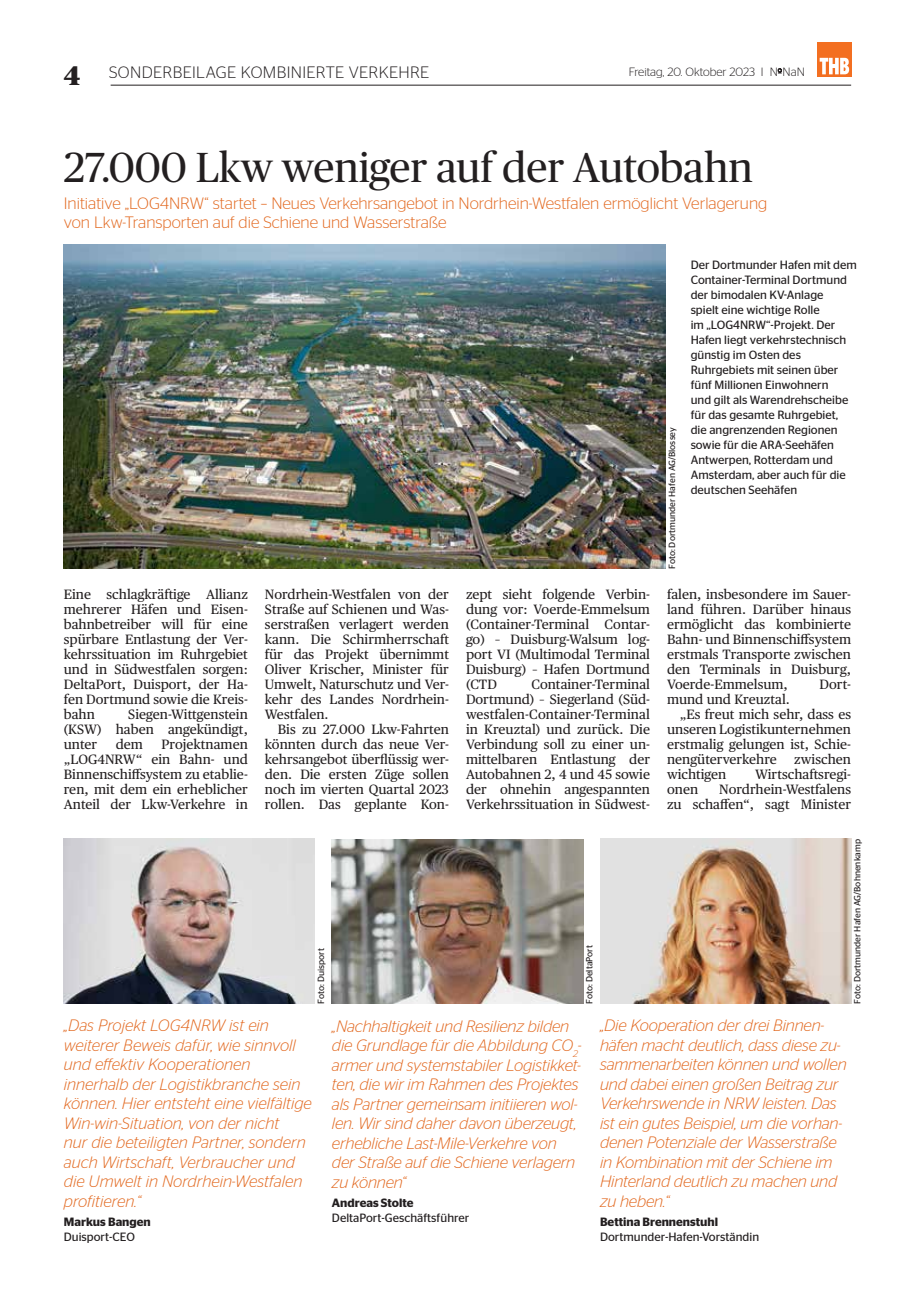
<style>
.page{position:relative;width:915px;height:1297px;background:#fff}
.page>*{position:absolute;margin:0;border:0;box-sizing:border-box;transform-origin:0 0}
.t1{font:42px "Publico Headline";color:#231f20}
.t2{font:900 27px "Publico Headline";color:#231f20}
.t3{font:italic 300 16.5px/19.5px "Stag Sans";letter-spacing:-.01em;color:#e2681f}
.t4{font:300 16.5px/19.5px "Stag Sans";color:#e2681f}
.t5{font:300 16.5px "Stag Sans";letter-spacing:.02em;color:#231f20}
.t6{font:13.5px/15px "Publico Text";color:#231f20;text-align:justify}
.t7{font:12px/15px "Stag Sans";color:#231f20}
.t8{font:600 12px "Stag Sans";color:#231f20}
.t9{font:300 12px "Stag Sans";color:#231f20}
.t10{font:9px "Stag Sans";color:#231f20}
</style>
<div class="page">
<hr style="left:111px;top:85px;width:739px;height:1px;background:#231f20">
<svg style="left:777px;top:68px;width:4px;height:6px"></svg>
<div style="left:816px;top:43px;width:34px;height:34px;background:#f36f21"></div>
<svg style="left:819px;top:58px;width:29px;height:16px"></svg>
<img style="left:64px;top:245px;width:601px;height:324px">
<img style="left:600px;top:839px;width:250px;height:165px">
<img style="left:332px;top:839px;width:251px;height:165px">
<img style="left:64px;top:839px;width:251px;height:165px">
<h2 class="t2" style="left:64px;top:56px;width:18px">4</h2>
<p class="t5" style="left:109px;top:63px;width:321px">SONDERBEILAGE KOMBINIERTE VERKEHRE</p>
<p class="t9" style="left:628px;top:66px;width:177px">Freitag, 20. Oktober 2023 I N<sup>o</sup>NaN</p>
<h1 class="t1" style="left:64px;top:138px;width:690px">27.000 Lkw weniger auf der Autobahn</h1>
<p class="t4" style="left:64px;top:193px;width:704px">Initiative „LOG4NRW“ startet – Neues Verkehrsangebot in Nordrhein-Westfalen ermöglicht Verlagerung von Lkw-Transporten auf die Schiene und Wasserstraße</p>
<p class="t6" style="left:64px;top:586px;width:185px">Eine schlagkräftige Allianz mehrerer Häfen und Eisen&shy;bahnbetreiber will für eine spürbare Entlastung der Ver&shy;kehrssituation im Ruhrgebiet und in Südwestfalen sorgen:<br>DeltaPort, Duisport, der Ha&shy;fen Dortmund sowie die Kreis&shy;bahn</p>
<p class="t6" style="left:64px;top:706px;width:185px;text-indent:64px">Siegen-Wittgenstein (KSW) haben angekündigt, unter</p>
<p class="t6" style="left:64px;top:736px;width:185px;text-indent:98px">Projektnamen „LOG4NRW“ ein Bahn- und Binnenschiffsystem zu etablie&shy;ren, mit dem ein erheblicher Anteil der Lkw-Verkehre in</p>
<p class="t6" style="left:116px;top:736px;width:29px">dem</p>
<p class="t6" style="left:265px;top:586px;width:185px">Nordrhein-Westfalen von der Straße auf Schienen und Was&shy;serstraßen verlagert werden kann. Die Schirmherrschaft für das Projekt übernimmt Oliver Krischer, Minister für Umwelt, Naturschutz und Ver&shy;kehr des Landes Nordrhein-Westfalen.</p>
<p class="t6" style="left:265px;top:721px;width:185px;text-indent:13px">Bis zu 27.000 Lkw-Fahrten könnten durch das neue Ver&shy;kehrsangebot überflüssig wer&shy;den. Die ersten Züge sollen noch im vierten Quartal 2023 rollen. Das geplante Kon-</p>
<p class="t6" style="left:466px;top:586px;width:185px">zept sieht folgende Verbin&shy;dung vor: Voerde-Emmelsum (Container-Terminal Contar&shy;go) – Duisburg-Walsum log&shy;port VI (Multimodal Terminal Duisburg) – Hafen Dortmund (CTD</p>
<p class="t6" style="left:466px;top:676px;width:185px;text-indent:65px">Container-Terminal Dortmund) – Siegerland (Süd&shy;westfalen-Container-Terminal in Kreuztal) und zurück. Die Verbindung soll zu einer un&shy;mittelbaren Entlastung der Autobahnen 2, 4 und 45 sowie der ohnehin angespannten Verkehrssituation in Südwest-</p>
<p class="t10" style="left:316px;top:1004px;width:57px;rotate:-90deg">Foto: Duisport</p>
<p class="t10" style="left:584px;top:1004px;width:60px;rotate:-90deg">Foto: DeltaPort</p>
<p class="t10" style="left:666px;top:569px;width:143px;rotate:-90deg">Foto: Dortmunder Hafen AG/Blossey</p>
<p class="t7" style="left:690px;top:257px;width:168px">Der Dortmunder Hafen mit dem<br>Container-Terminal Dortmund der bimodalen KV-Anlage<br>spielt eine wichtige Rolle<br>im „LOG4NRW“-Projekt. Der<br>Hafen liegt verkehrstechnisch günstig im Osten des<br>Ruhrgebiets mit seinen über fünf Millionen Einwohnern<br>und gilt als Warendrehscheibe für das gesamte Ruhrgebiet, die angrenzenden Regionen sowie für die ARA-Seehäfen<br>Antwerpen, Rotterdam und<br>Amsterdam, aber auch für die deutschen Seehäfen</p>
<p class="t6" style="left:667px;top:586px;width:185px">falen, insbesondere im Sauer&shy;land führen. Darüber hinaus ermöglicht das kombinierte Bahn- und Binnenschiffsystem erstmals Transporte zwischen den Terminals in Duisburg, Voerde-Emmelsum,</p>
<p class="t6" style="left:819px;top:676px;width:33px">Dort-</p>
<p class="t6" style="left:667px;top:691px;width:124px">mund und Kreuztal.</p>
<p class="t6" style="left:679px;top:706px;width:173px">„Es freut mich sehr, dass es</p>
<p class="t6" style="left:667px;top:721px;width:185px">unseren Logistikunternehmen</p>
<p class="t6" style="left:667px;top:736px;width:185px">erstmalig gelungen ist, Schie-</p>
<p class="t6" style="left:667px;top:751px;width:111px">nengüterverkehre</p>
<p class="t6" style="left:794px;top:751px;width:58px">zwischen</p>
<p class="t6" style="left:667px;top:766px;width:61px">wichtigen</p>
<p class="t6" style="left:754px;top:766px;width:98px">Wirtschaftsregi-</p>
<p class="t6" style="left:667px;top:781px;width:33px">onen</p>
<p class="t6" style="left:667px;top:781px;width:185px;text-align:right">Nordrhein-Westfalens<br>zu schaffen“, sagt Minister</p>
<p class="t10" style="left:852px;top:1004px;width:166px;rotate:-90deg">Foto: Dortmunder Hafen AG/Bohnenkamp</p>
<p class="t3" style="left:64px;top:1015px;width:249px">„Das Projekt LOG4NRW ist ein weiterer Beweis dafür, wie sinnvoll und effektiv Kooperationen innerhalb der Logistikbranche sein können. Hier entsteht eine vielfältige<br>Win-win-Situation, von der nicht<br>nur die beteiligten Partner, sondern auch Wirtschaft, Verbraucher und die Umwelt in Nordrhein-Westfalen profitieren.“</p>
<p class="t8" style="left:64px;top:1215px;width:88px">Markus Bangen</p>
<p class="t7" style="left:64px;top:1229px;width:73px">Duisport-CEO</p>
<p class="t3" style="left:332px;top:1016px;width:251px">„Nachhaltigkeit und Resilienz bilden die Grundlage für die Abbildung CO<sub>2</sub>- armer und systemstabiler Logistikket&shy;ten, die wir im Rahmen des Projektes als Partner gemeinsam initiieren wol&shy;len. Wir sind daher davon überzeugt, erhebliche Last-Mile-Verkehre von der Straße auf die Schiene verlagern zu können“</p>
<p class="t8" style="left:332px;top:1196px;width:83px">Andreas Stolte</p>
<p class="t7" style="left:332px;top:1210px;width:139px">DeltaPort-Geschäftsführer</p>
<p class="t3" style="left:600px;top:1015px;width:248px">„Die Kooperation der drei Binnen&shy;häfen macht deutlich, dass diese zu&shy;sammenarbeiten können und wollen und dabei einen großen Beitrag zur<br>Verkehrswende in NRW leisten. Das ist ein gutes Beispiel, um die vorhan&shy;denen Potenziale der Wasserstraße in Kombination mit der Schiene im<br>Hinterland deutlich zu machen und zu heben.“</p>
<p class="t8" style="left:600px;top:1215px;width:119px">Bettina Brennenstuhl</p>
<p class="t7" style="left:600px;top:1229px;width:160px">Dortmunder-Hafen-Vorständin</p>
</div>
